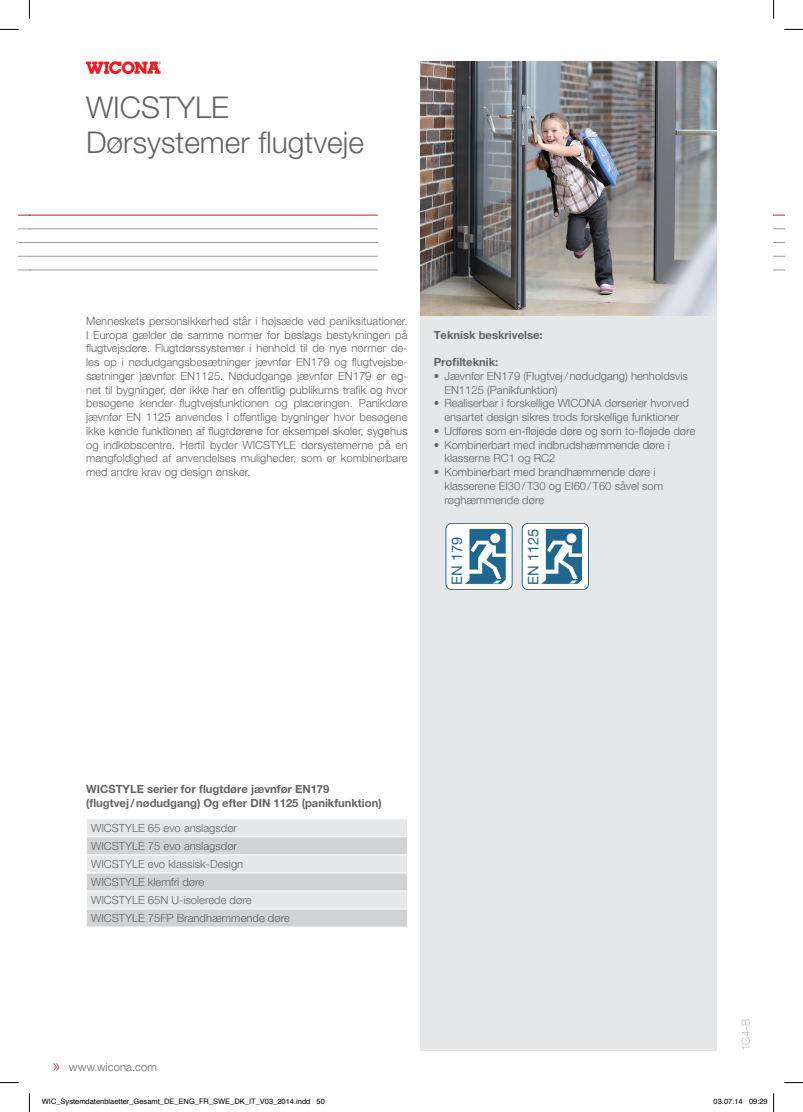
<style>
.page{position:relative;width:803px;height:1112px;background:#fff}
.page>*{position:absolute;margin:0;border:0;box-sizing:border-box;transform-origin:0 0}
.t1{font:300 30px/35px "Helvetica Neue LT Pro";color:#636366}
.t2{font:14.62px "Helvetica Neue";color:#1f678e}
.t3{font:300 11.25px/13.8px "Helvetica Neue LT Pro";color:#636366}
.t4{font:700 11.25px/13.8px "Helvetica Neue LT Pro";color:#636366}
.t5{font:7.5px "Helvetica";color:#000}
</style>
<div class="page">
<svg style="left:86px;top:61px;width:75px;height:13px"></svg>
<hr style="left:29px;top:215px;width:349px;height:1px;background:#d7171f">
<hr style="left:29px;top:228px;width:349px;height:1px;background:#a1a1a5">
<hr style="left:29px;top:242px;width:349px;height:1px;background:#a1a1a5">
<hr style="left:29px;top:256px;width:349px;height:1px;background:#a1a1a5">
<hr style="left:29px;top:269px;width:349px;height:1px;background:#a1a1a5">
<img style="left:420px;top:61px;width:297px;height:255px">
<div style="left:420px;top:316px;width:297px;height:734px;background:#e6e7e9"></div>
<svg style="left:445px;top:523px;width:67px;height:66px;background:#abc6d4"></svg>
<div style="left:446px;top:523px;width:66px;height:66px;border:1px solid #1f678e;border-radius:6px"></div>
<svg style="left:522px;top:523px;width:67px;height:66px;background:#adc7d6"></svg>
<div style="left:522px;top:523px;width:67px;height:66px;border:1px solid #1f678e;border-radius:6px"></div>
<svg style="left:53px;top:1063px;width:7px;height:7px"></svg>
<svg style="left:741px;top:1019px;width:9px;height:30px"></svg>
<svg style="left:87px;top:819px;width:320px;height:107px;background:#dddee0"></svg>
<svg style="left:0;top:29px;width:19px;height:1px"></svg>
<svg style="left:784px;top:29px;width:19px;height:1px"></svg>
<svg style="left:0;top:1082px;width:19px;height:1px"></svg>
<svg style="left:784px;top:1082px;width:19px;height:1px"></svg>
<svg style="left:29px;top:0;width:1px;height:19px"></svg>
<svg style="left:29px;top:1093px;width:1px;height:18px"></svg>
<svg style="left:773px;top:0;width:1px;height:19px"></svg>
<svg style="left:773px;top:1093px;width:1px;height:18px"></svg>
<h1 class="t1" style="left:86px;top:89px;width:279px">WICSTYLE<br>Dørsystemer flugtveje</h1>
<p class="t3" style="left:86px;top:314px;width:323px;text-align:justify">Menneskets personsikkerhed står i højsæde ved paniksituationer.<br>I Europa gælder de samme normer for beslags bestykningen på flugtvejsdøre. Flugtdørssystemer i henhold til de nye normer de&shy;les op i nødudgangsbesætninger jævnfør EN179 og flugtvejsbe&shy;sætninger jævnfør EN1125. Nødudgange jævnfør EN179 er eg&shy;net til bygninger, der ikke har en offentlig publikums trafik og hvor besøgene kender flugtvejsfunktionen og placeringen. Panikdøre jævnfør EN 1125 anvendes i offentlige bygninger hvor besøgene ikke kende funktionen af flugtdørene for eksempel skoler, sygehus og indkøbscentre. Hertil byder WICSTYLE dørsystemerne på en mangfoldighed af anvendelses muligheder, som er kombinerbare med andre krav og design ønsker.</p>
<p class="t4" style="left:434px;top:327px;width:110px">Teknisk beskrivelse:</p>
<p class="t4" style="left:434px;top:355px;width:66px">Profilteknik:</p>
<p class="t3" style="left:444px;top:369px;width:245px;text-indent:-11px">• Jævnfør EN179 (Flugtvej / nødudgang) henholdsvis<br>EN1125 (Panikfunktion)</p>
<p class="t3" style="left:434px;top:396px;width:257px;text-align:center">• Realiserbar i forskellige WICONA dørserier hvorved ensartet design sikres trods forskellige funktioner</p>
<p class="t3" style="left:434px;top:423px;width:263px">• Udføres som en-fløjede døre og som to-fløjede døre</p>
<p class="t3" style="left:444px;top:437px;width:227px;text-indent:-11px">• Kombinerbart med indbrudshæmmende døre i klasserne RC1 og RC2</p>
<p class="t3" style="left:444px;top:465px;width:220px;text-indent:-11px">• Kombinerbart med brandhæmmende døre i klasserene EI30 / T30 og EI60 / T60 såvel som røghæmmende døre</p>
<p class="t2" style="left:448px;top:584px;width:50px;rotate:-90deg">EN 179</p>
<p class="t2" style="left:525px;top:584px;width:58px;rotate:-90deg">EN 1125</p>
<p class="t4" style="left:86px;top:781px;width:297px">WICSTYLE serier for flugtdøre jævnfør EN179<br>(flugtvej / nødudgang) Og efter DIN 1125 (panikfunktion)</p>
<p class="t3" style="left:91px;top:818px;width:200px;line-height:18px">WICSTYLE 65 evo anslagsdør<br>WICSTYLE 75 evo anslagsdør<br>WICSTYLE evo klassisk-Design<br>WICSTYLE klemfri døre<br>WICSTYLE 65N U-isolerede døre<br>WICSTYLE 75FP Brandhæmmende døre</p>
<p class="t3" style="left:69px;top:1059px;width:89px">www.wicona.com</p>
<p class="t5" style="left:42px;top:1095px;width:285px">WIC_Systemdatenblaetter_Gesamt_DE_ENG_FR_SWE_DK_IT_V03_2014.indd 50</p>
<p class="t5" style="left:713px;top:1095px;width:56px">03.07.14 09:29</p>
</div>
